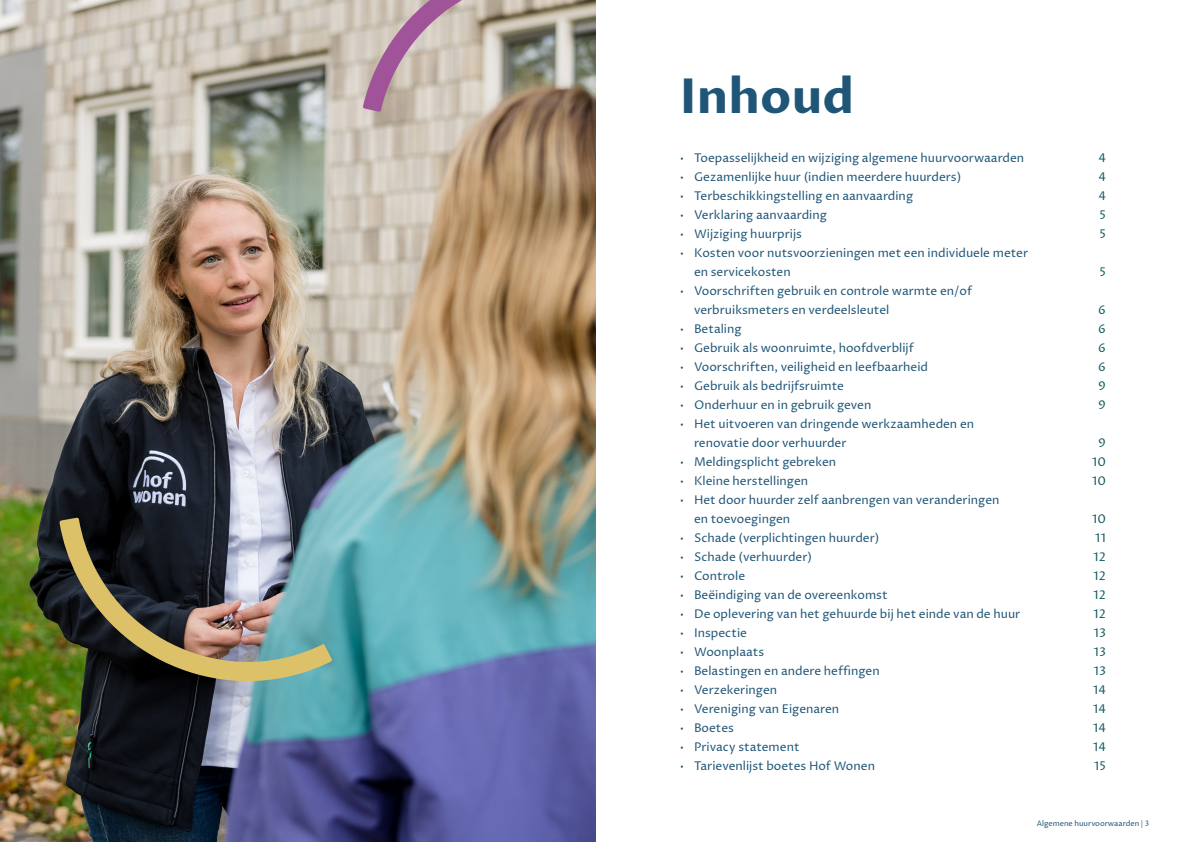
<style>
.page{position:relative;width:1191px;height:842px;background:#fff}
.page>*{position:absolute;margin:0;border:0;box-sizing:border-box;transform-origin:0 0}
.Titel__kleiner{font:700 48px "Proza Libre";color:#1f5678}
.Inleiding_hoofdstuk{font:12px/19px "Proza Libre";color:#1f5678}
.Inleiding_hoofdstuk-2{font:12px "Proza Libre";color:#0f595e}
.t1{font:7.5px "Proza Libre";color:#1f5678}
</style>
<div class="page">
<img style="left:0;top:0;width:595px;height:842px">
<img style="left:59px;top:518px;width:273px;height:189px">
<svg style="left:363px;top:0;width:233px;height:112px;background:#b1a29c"></svg>
<p class="Titel__kleiner" style="left:680px;top:66px;width:176px">Inhoud</p>
<p class="Inleiding_hoofdstuk" style="left:680px;top:148px;width:346px">• Toepasselijkheid en wijziging algemene huurvoorwaarden</p>
<p class="Inleiding_hoofdstuk-2" style="left:1098px;top:150px;width:9px">4</p>
<p class="Inleiding_hoofdstuk" style="left:680px;top:167px;width:283px">• Gezamenlijke huur (indien meerdere huurders)</p>
<p class="Inleiding_hoofdstuk-2" style="left:1098px;top:169px;width:9px">4</p>
<p class="Inleiding_hoofdstuk" style="left:680px;top:186px;width:235px">• Terbeschikkingstelling en aanvaarding</p>
<p class="Inleiding_hoofdstuk-2" style="left:1098px;top:188px;width:9px">4</p>
<p class="Inleiding_hoofdstuk" style="left:680px;top:205px;width:149px">• Verklaring aanvaarding</p>
<p class="Inleiding_hoofdstuk-2" style="left:1099px;top:207px;width:8px">5</p>
<p class="Inleiding_hoofdstuk" style="left:680px;top:224px;width:124px">• Wijziging huurprijs</p>
<p class="Inleiding_hoofdstuk-2" style="left:1099px;top:226px;width:8px">5</p>
<p class="Inleiding_hoofdstuk" style="left:694px;top:243px;width:336px;text-indent:-14px">• Kosten voor nutsvoorzieningen met een individuele meter en servicekosten</p>
<p class="Inleiding_hoofdstuk-2" style="left:1099px;top:264px;width:8px">5</p>
<p class="Inleiding_hoofdstuk" style="left:694px;top:281px;width:279px;text-indent:-14px">• Voorschriften gebruik en controle warmte en/of verbruiksmeters en verdeelsleutel</p>
<p class="Inleiding_hoofdstuk-2" style="left:1098px;top:302px;width:9px">6</p>
<p class="Inleiding_hoofdstuk" style="left:680px;top:319px;width:63px">• Betaling</p>
<p class="Inleiding_hoofdstuk-2" style="left:1098px;top:321px;width:9px">6</p>
<p class="Inleiding_hoofdstuk" style="left:680px;top:338px;width:235px">• Gebruik als woonruimte, hoofdverblijf</p>
<p class="Inleiding_hoofdstuk-2" style="left:1098px;top:340px;width:9px">6</p>
<p class="Inleiding_hoofdstuk" style="left:680px;top:357px;width:250px">• Voorschriften, veiligheid en leefbaarheid</p>
<p class="Inleiding_hoofdstuk-2" style="left:1098px;top:359px;width:9px">6</p>
<p class="Inleiding_hoofdstuk" style="left:680px;top:376px;width:165px">• Gebruik als bedrijfsruimte</p>
<p class="Inleiding_hoofdstuk-2" style="left:1098px;top:378px;width:9px">9</p>
<p class="Inleiding_hoofdstuk" style="left:680px;top:395px;width:193px">• Onderhuur en in gebruik geven</p>
<p class="Inleiding_hoofdstuk-2" style="left:1098px;top:397px;width:9px">9</p>
<p class="Inleiding_hoofdstuk" style="left:694px;top:414px;width:282px;text-indent:-14px">• Het uitvoeren van dringende werkzaamheden en renovatie door verhuurder</p>
<p class="Inleiding_hoofdstuk-2" style="left:1098px;top:435px;width:9px">9</p>
<p class="Inleiding_hoofdstuk" style="left:680px;top:452px;width:158px">• Meldingsplicht gebreken</p>
<p class="Inleiding_hoofdstuk-2" style="left:1091px;top:454px;width:16px">10</p>
<p class="Inleiding_hoofdstuk" style="left:680px;top:471px;width:130px">• Kleine herstellingen</p>
<p class="Inleiding_hoofdstuk-2" style="left:1091px;top:473px;width:16px">10</p>
<p class="Inleiding_hoofdstuk" style="left:694px;top:490px;width:307px;text-indent:-14px">• Het door huurder zelf aanbrengen van veranderingen en toevoegingen</p>
<p class="Inleiding_hoofdstuk-2" style="left:1091px;top:511px;width:16px">10</p>
<p class="Inleiding_hoofdstuk" style="left:680px;top:528px;width:201px">• Schade (verplichtingen huurder)</p>
<p class="Inleiding_hoofdstuk-2" style="left:1095px;top:530px;width:13px">11</p>
<p class="Inleiding_hoofdstuk" style="left:680px;top:547px;width:134px">• Schade (verhuurder)</p>
<p class="Inleiding_hoofdstuk-2" style="left:1093px;top:549px;width:14px">12</p>
<p class="Inleiding_hoofdstuk" style="left:680px;top:566px;width:67px">• Controle</p>
<p class="Inleiding_hoofdstuk-2" style="left:1093px;top:568px;width:14px">12</p>
<p class="Inleiding_hoofdstuk" style="left:680px;top:585px;width:209px">• Beëindiging van de overeenkomst</p>
<p class="Inleiding_hoofdstuk-2" style="left:1093px;top:587px;width:14px">12</p>
<p class="Inleiding_hoofdstuk" style="left:680px;top:604px;width:342px">• De oplevering van het gehuurde bij het einde van de huur</p>
<p class="Inleiding_hoofdstuk-2" style="left:1093px;top:606px;width:14px">12</p>
<p class="Inleiding_hoofdstuk" style="left:680px;top:623px;width:69px">• Inspectie</p>
<p class="Inleiding_hoofdstuk-2" style="left:1093px;top:625px;width:14px">13</p>
<p class="Inleiding_hoofdstuk" style="left:680px;top:642px;width:86px">• Woonplaats</p>
<p class="Inleiding_hoofdstuk-2" style="left:1093px;top:644px;width:14px">13</p>
<p class="Inleiding_hoofdstuk" style="left:680px;top:661px;width:201px">• Belastingen en andere heffingen</p>
<p class="Inleiding_hoofdstuk-2" style="left:1093px;top:663px;width:14px">13</p>
<p class="Inleiding_hoofdstuk" style="left:680px;top:680px;width:99px">• Verzekeringen</p>
<p class="Inleiding_hoofdstuk-2" style="left:1092px;top:682px;width:15px">14</p>
<p class="Inleiding_hoofdstuk" style="left:680px;top:699px;width:161px">• Vereniging van Eigenaren</p>
<p class="Inleiding_hoofdstuk-2" style="left:1092px;top:701px;width:15px">14</p>
<p class="Inleiding_hoofdstuk" style="left:680px;top:718px;width:56px">• Boetes</p>
<p class="Inleiding_hoofdstuk-2" style="left:1092px;top:720px;width:15px">14</p>
<p class="Inleiding_hoofdstuk" style="left:680px;top:737px;width:121px">• Privacy statement</p>
<p class="Inleiding_hoofdstuk-2" style="left:1092px;top:739px;width:15px">14</p>
<p class="Inleiding_hoofdstuk" style="left:680px;top:756px;width:197px">• Tarievenlijst boetes Hof Wonen</p>
<p class="Inleiding_hoofdstuk-2" style="left:1094px;top:758px;width:14px">15</p>
<p class="t1" style="left:1036px;top:818px;width:114px">Algemene huurvoorwaarden | 3</p>
</div>
